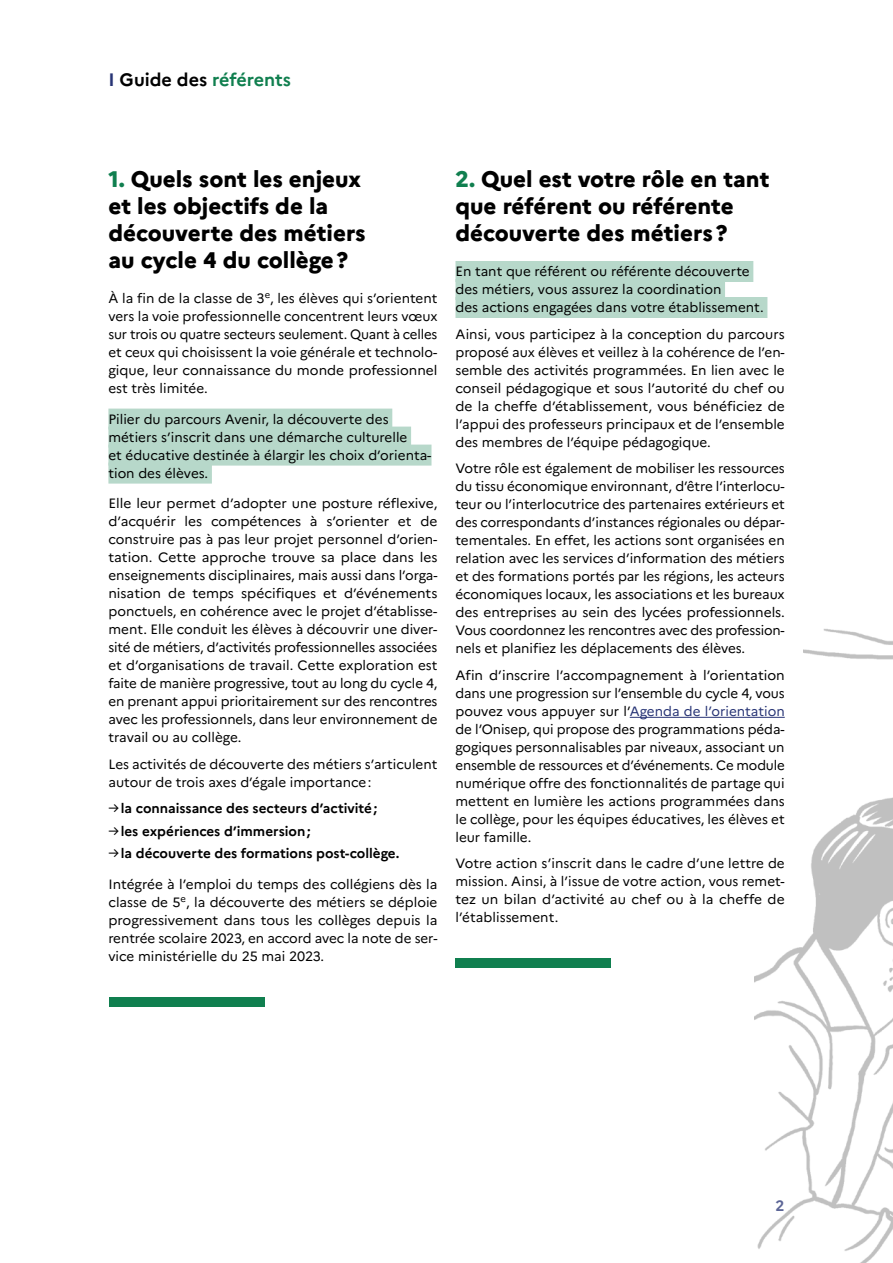
<style>
.page{position:relative;width:893px;height:1263px;background:#fff}
.page>*{position:absolute;margin:0;border:0;box-sizing:border-box;transform-origin:0 0}
.Titre_1{font:800 22.5px/27px "Marianne";color:#000}
.t1{font:700 18px "Marianne";color:#107f4f}
.t2{font:700 15px "Marianne";color:#273475}
.Texte_courant{font:13.5px/18px "Marianne";color:#000;text-align:justify}
.Filet_txt_pink{font:13.5px/18px "Marianne";color:#000}
.t3{font:700 13.5px "Marianne";color:#000}
.s1{color:#273475}
.s2{color:#000}
.s3{color:#107f4f}
.s4{font-weight:400}
</style>
<div class="page">
<img style="left:754px;top:628px;width:139px;height:635px">
<div style="left:438px;top:149px;width:365px;height:781px;background:#fff"></div>
<div style="left:108px;top:409px;width:284px;height:21px;background:#b7d8ca"></div>
<div style="left:108px;top:427px;width:303px;height:21px;background:#b7d8ca"></div>
<div style="left:108px;top:445px;width:323px;height:21px;background:#b7d8ca"></div>
<div style="left:108px;top:463px;width:104px;height:21px;background:#b7d8ca"></div>
<div style="left:455px;top:261px;width:298px;height:21px;background:#b7d8ca"></div>
<div style="left:455px;top:279px;width:270px;height:21px;background:#b7d8ca"></div>
<div style="left:455px;top:297px;width:312px;height:21px;background:#b7d8ca"></div>
<hr style="left:630px;top:717px;width:155px;height:1px;background:#273475">
<div style="left:455px;top:958px;width:155px;height:9px;background:#107f4f"></div>
<div style="left:109px;top:997px;width:155px;height:9px;background:#107f4f"></div>
<h2 class="t1" style="left:108px;top:68px;width:184px"><span class="s1">I</span> <span class="s2">Guide des</span> référents</h2>
<p class="Titre_1" style="left:108px;top:165px;width:259px"><span class="s3">1.</span> Quels sont les enjeux et les objectifs de la découverte des métiers au cycle 4 du collège?</p>
<p class="Texte_courant" style="left:108px;top:289px;width:331px">À la fin de la classe de 3<sup>e</sup>, les élèves qui s’orientent vers la voie professionnelle concentrent leurs vœux sur trois ou quatre secteurs seulement. Quant à celles et ceux qui choisissent la voie générale et technolo&shy;gique, leur connaissance du monde professionnel est très limitée.</p>
<p class="Filet_txt_pink" style="left:108px;top:410px;width:325px">Pilier du parcours Avenir, la découverte des métiers s’inscrit dans une démarche culturelle<br>et éducative destinée à élargir les choix d’orienta&shy;tion des élèves.</p>
<p class="Texte_courant" style="left:108px;top:494px;width:331px">Elle leur permet d’adopter une posture réflexive, d’acquérir les compétences à s’orienter et de construire pas à pas leur projet personnel d’orien&shy;tation. Cette approche trouve sa place dans les enseignements disciplinaires, mais aussi dans l’orga&shy;nisation de temps spécifiques et d’événements ponctuels, en cohérence avec le projet d’établisse&shy;ment. Elle conduit les élèves à découvrir une diver&shy;sité de métiers, d’activités professionnelles associées et d’organisations de travail. Cette exploration est faite de manière progressive, tout au long du cycle 4, en prenant appui prioritairement sur des rencontres avec les professionnels, dans leur environnement de travail ou au collège.</p>
<p class="Texte_courant" style="left:108px;top:755px;width:330px">Les activités de découverte des métiers s’articulent autour de trois axes d’égale importance:</p>
<p class="t3" style="left:108px;top:800px;width:271px"><span class="s4">→</span>la connaissance des secteurs d’activité;</p>
<p class="t3" style="left:108px;top:823px;width:204px"><span class="s4">→</span>les expériences d’immersion;</p>
<p class="t3" style="left:108px;top:845px;width:292px"><span class="s4">→</span>la découverte des formations post-collège.</p>
<p class="Texte_courant" style="left:108px;top:875px;width:331px">Intégrée à l’emploi du temps des collégiens dès la classe de 5<sup>e</sup>, la découverte des métiers se déploie progressivement dans tous les collèges depuis la rentrée scolaire 2023, en accord avec la note de ser&shy;vice ministérielle du 25 mai 2023.</p>
<p class="Titre_1" style="left:455px;top:165px;width:316px"><span class="s3">2.</span> Quel est votre rôle en tant que référent ou référente découverte des métiers?</p>
<p class="Filet_txt_pink" style="left:455px;top:262px;width:310px">En tant que référent ou référente découverte des métiers, vous assurez la coordination<br>des actions engagées dans votre établissement.</p>
<p class="Texte_courant" style="left:455px;top:325px;width:331px">Ainsi, vous participez à la conception du parcours proposé aux élèves et veillez à la cohérence de l’en&shy;semble des activités programmées. En lien avec le conseil pédagogique et sous l’autorité du chef ou de la cheffe d’établissement, vous bénéficiez de l’appui des professeurs principaux et de l’ensemble des membres de l’équipe pédagogique.</p>
<p class="Texte_courant" style="left:455px;top:459px;width:331px">Votre rôle est également de mobiliser les ressources du tissu économique environnant, d’être l’interlocu&shy;teur ou l’interlocutrice des partenaires extérieurs et des correspondants d’instances régionales ou dépar&shy;tementales. En effet, les actions sont organisées en relation avec les services d’information des métiers et des formations portés par les régions, les acteurs économiques locaux, les associations et les bureaux des entreprises au sein des lycées professionnels.<br>Vous coordonnez les rencontres avec des profession&shy;nels et planifiez les déplacements des élèves.</p>
<p class="Texte_courant" style="left:455px;top:666px;width:331px">Afin d’inscrire l’accompagnement à l’orientation dans une progression sur l’ensemble du cycle 4, vous pouvez vous appuyer sur l’<span class="s1">Agenda de l’orientation </span>de l’Onisep, qui propose des programmations péda&shy;gogiques personnalisables par niveaux, associant un ensemble de ressources et d’événements. Ce module numérique offre des fonctionnalités de partage qui mettent en lumière les actions programmées dans le collège, pour les équipes éducatives, les élèves et leur famille.</p>
<p class="Texte_courant" style="left:455px;top:854px;width:331px">Votre action s’inscrit dans le cadre d’une lettre de mission. Ainsi, à l’issue de votre action, vous remet&shy;tez un bilan d’activité au chef ou à la cheffe de l’établissement.</p>
<p class="t2" style="left:775px;top:1196px;width:10px">2</p>
</div>
